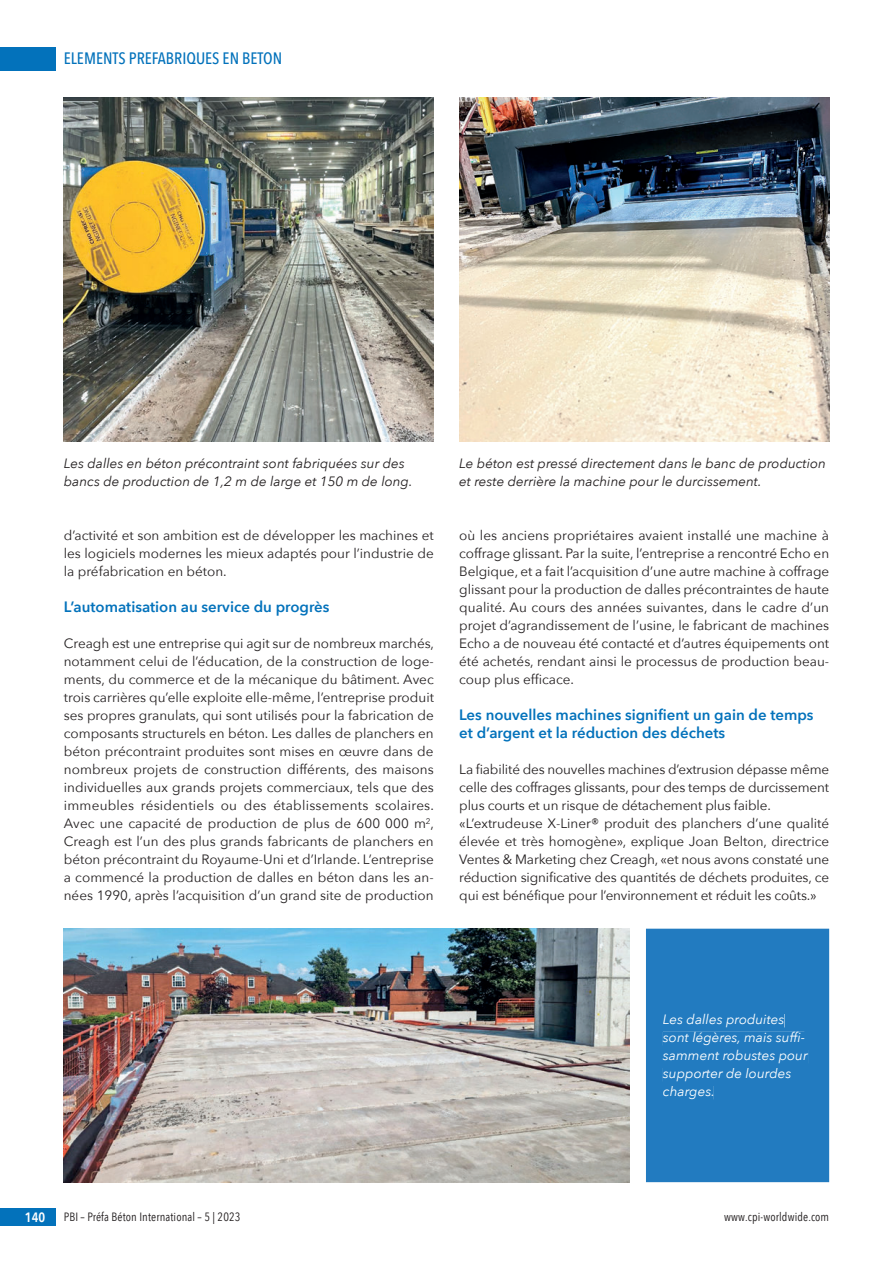
<style>
.page{position:relative;width:893px;height:1263px;background:#fff}
.page>*{position:absolute;margin:0;border:0;box-sizing:border-box;transform-origin:0 0}
.t1{font:500 16.5px "Avenir Next Condensed";color:#0372bb}
.t2{font:600 15px/18px "Avenir Next";color:#0372bb}
.t3{font:13.5px/18px "Avenir Next";letter-spacing:-.01em;color:#231f20;text-align:justify}
.t4{font:italic 13.5px/18px "Avenir Next";color:#231f20}
.t5{font:italic 13.5px/18px "Avenir Next";color:#fff}
.t6{font:600 13.5px "Avenir Next Condensed";color:#fff}
.t7{font:12px "Avenir Next Condensed";letter-spacing:.01em;color:#231f20}
</style>
<div class="page">
<div style="left:0;top:47px;width:55px;height:23px;background:#0372bb"></div>
<div style="left:0;top:1208px;width:55px;height:18px;background:#0372bb"></div>
<img style="left:64px;top:98px;width:370px;height:344px">
<img style="left:459px;top:98px;width:370px;height:344px">
<div style="left:646px;top:929px;width:183px;height:253px;background:#227bc0"></div>
<div style="left:664px;top:1014px;width:120px;height:13px;background:#227bc0"></div>
<div style="left:663px;top:1032px;width:141px;height:13px;background:#227bc0"></div>
<div style="left:663px;top:1050px;width:145px;height:13px;background:#227bc0"></div>
<div style="left:663px;top:1068px;width:128px;height:13px;background:#227bc0"></div>
<div style="left:663px;top:1086px;width:50px;height:13px;background:#227bc0"></div>
<img style="left:64px;top:929px;width:565px;height:253px">
<p class="t1" style="left:64px;top:49px;width:220px">ELEMENTS PREFABRIQUES EN BETON</p>
<p class="t4" style="left:64px;top:454px;width:350px">Les dalles en béton précontraint sont fabriquées sur des bancs de production de 1,2 m de large et 150 m de long.</p>
<p class="t4" style="left:459px;top:454px;width:368px">Le béton est pressé directement dans le banc de production et reste derrière la machine pour le durcissement.</p>
<p class="t3" style="left:64px;top:526px;width:371px">d’activité et son ambition est de développer les machines et les logiciels modernes les mieux adaptés pour l’industrie de la préfabrication en béton.</p>
<p class="t2" style="left:64px;top:597px;width:267px">L’automatisation au service du progrès</p>
<p class="t3" style="left:64px;top:634px;width:372px">Creagh est une entreprise qui agit sur de nombreux marchés, notamment celui de l’éducation, de la construction de loge&shy;ments, du commerce et de la mécanique du bâtiment. Avec trois carrières qu’elle exploite elle-même, l’entreprise produit ses propres granulats, qui sont utilisés pour la fabrication de composants structurels en béton. Les dalles de planchers en béton précontraint produites sont mises en œuvre dans de nombreux projets de construction différents, des maisons individuelles aux grands projets commerciaux, tels que des immeubles résidentiels ou des établissements scolaires.<br>Avec une capacité de production de plus de 600 000 m<sup>2</sup>, Creagh est l’un des plus grands fabricants de planchers en béton précontraint du Royaume-Uni et d’Irlande. L’entreprise a commencé la production de dalles en béton dans les an&shy;nées 1990, après l’acquisition d’un grand site de production</p>
<p class="t3" style="left:459px;top:526px;width:372px">où les anciens propriétaires avaient installé une machine à coffrage glissant. Par la suite, l’entreprise a rencontré Echo en Belgique, et a fait l’acquisition d’une autre machine à coffrage glissant pour la production de dalles précontraintes de haute qualité. Au cours des années suivantes, dans le cadre d’un projet d’agrandissement de l’usine, le fabricant de machines Echo a de nouveau été contacté et d’autres équipements ont été achetés, rendant ainsi le processus de production beau&shy;coup plus efficace.</p>
<p class="t2" style="left:459px;top:705px;width:356px">Les nouvelles machines signifient un gain de temps et d’argent et la réduction des déchets</p>
<p class="t3" style="left:459px;top:760px;width:371px;text-align:left">La fiabilité des nouvelles machines d’extrusion dépasse même celle des coffrages glissants, pour des temps de durcissement plus courts et un risque de détachement plus faible. «L’extrudeuse X-Liner® produit des planchers d’une qualité élevée et très homogène», explique Joan Belton, directrice Ventes &amp; Marketing chez Creagh, «et nous avons constaté une réduction significative des quantités de déchets produites, ce qui est bénéfique pour l’environnement et réduit les coûts.»</p>
<p class="t5" style="left:663px;top:1010px;width:146px">Les dalles produites sont légères, mais suffi&shy;samment robustes pour supporter de lourdes charges.</p>
<p class="t6" style="left:25px;top:1206px;width:22px">140</p>
<p class="t7" style="left:64px;top:1207px;width:178px">PBI – Préfa Béton International – 5 | 2023</p>
<p class="t7" style="left:724px;top:1207px;width:107px">www.cpi-worldwide.com</p>
</div>
